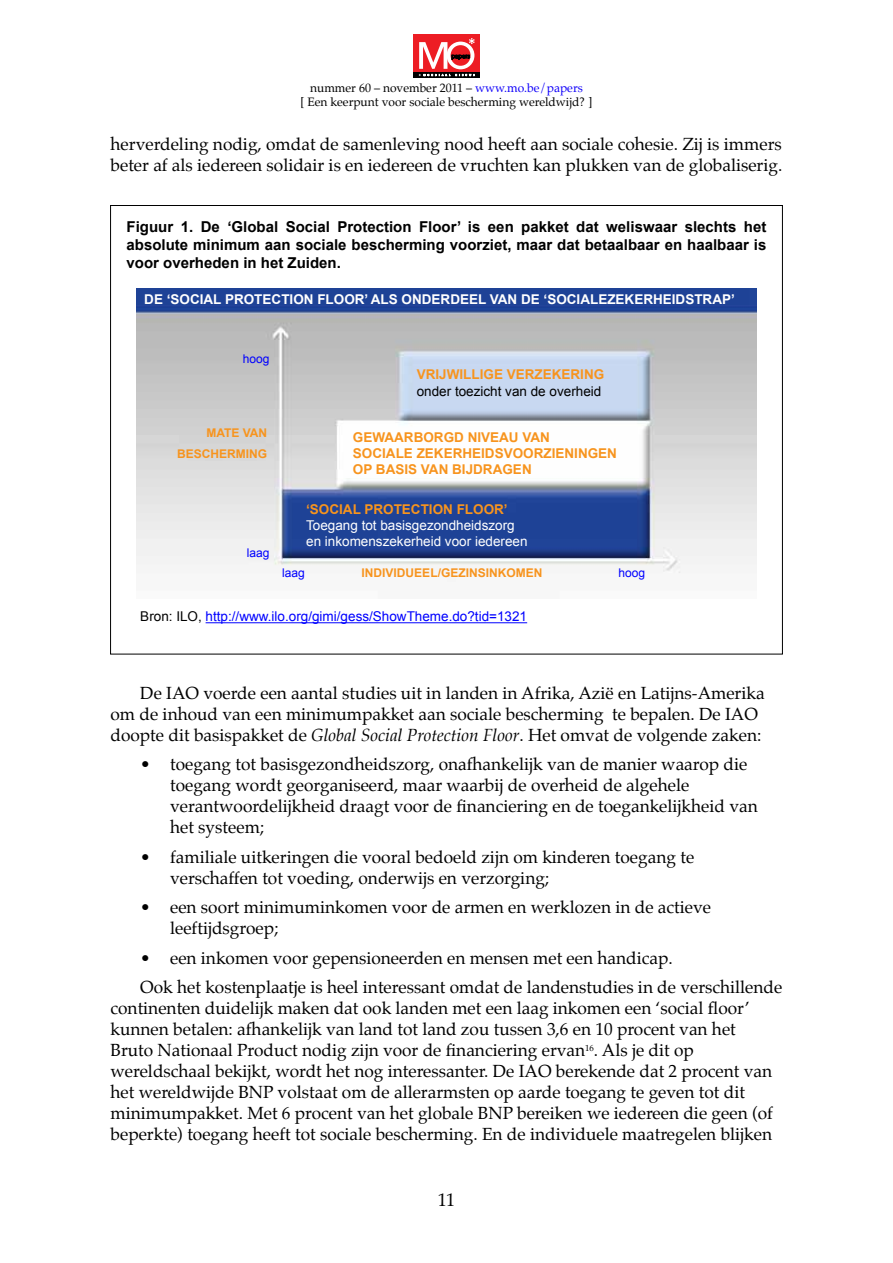
<style>
.page{position:relative;width:893px;height:1263px;background:#fff}
.page>*{position:absolute;margin:0;border:0;box-sizing:border-box;transform-origin:0 0}
.t1{font:18px "Palatino";color:#000}
.t2{font:17.25px/21px "Palatino";color:#000}
.t3{font:700 15px/18px "Arial";color:#000;text-align:justify}
.t4{font:700 13.5px/16.2px "Arial";color:#f7941e}
.t5{font:700 13.5px "Arial";color:#fff}
.t6{font:13.5px/16.2px "Arial";color:#fff}
.t7{font:13.5px "Arial";color:#00f}
.t8{font:13.5px "Arial";color:#000}
.t9{font:12px/14.4px "Palatino";color:#000;text-align:center}
.t10{font:700 12px/21px "Arial";color:#f7941e;text-align:right}
.t11{font:12px "Arial";color:#00f}
.s1{color:#1000fa}
.s2{color:#000}
.s3{font-style:italic}
</style>
<div class="page">
<div style="left:413px;top:34px;width:67px;height:44px;background:#ed1d24"></div>
<svg style="left:414px;top:72px;width:66px;height:6px"></svg>
<svg style="left:419px;top:38px;width:56px;height:38px"></svg>
<hr style="left:206px;top:622px;width:321px;height:1px;background:#00f">
<img style="left:136px;top:288px;width:621px;height:285px">
<p class="t9" style="left:300px;top:82px;width:294px">nummer 60 – november 2011 – <span class="s1">www.mo.be/papers<br></span>[ Een keerpunt voor sociale bescherming wereldwijd? ]</p>
<p class="t2" style="left:111px;top:135px;width:673px">herverdeling nodig, omdat de samenleving nood heeft aan sociale cohesie. Zij is immers beter af als iedereen solidair is en iedereen de vruchten kan plukken van de globaliserig.</p>
<p class="t3" style="left:127px;top:217px;width:641px">FIGUUR 1. DE ‘GLOBAL SOCIAL PROTECTION FLOOR’ IS EEN PAKKET DAT WELISWAAR SLECHTS HET ABSOLUTE MINIMUM AAN SOCIALE BESCHERMING VOORZIET, MAAR DAT BETAALBAAR EN HAALBAAR IS VOOR OVERHEDEN IN HET ZUIDEN.</p>
<p class="t5" style="left:144px;top:292px;width:592px">DE ‘SOCIAL PROTECTION FLOOR’ ALS ONDERDEEL VAN DE ‘SOCIALEZEKERHEIDSTRAP’</p>
<p class="t11" style="left:243px;top:352px;width:28px">hoog</p>
<p class="t10" style="left:177px;top:422px;width:91px">MATE VAN<br>BESCHERMING</p>
<p class="t11" style="left:247px;top:546px;width:24px">laag</p>
<p class="t4" style="left:417px;top:366px;width:187px">VRIJWI LLIG E VERZEKERING</p>
<p class="t8" style="left:417px;top:383px;width:186px">onder toezicht van de overheid</p>
<p class="t4" style="left:353px;top:429px;width:266px;text-indent:51px">RBO RGD NIVEAU VAN<br>SOCIALE ZEKERHEIDSVOORZIENINGEN<br>OP BASIS</p>
<p class="t4" style="left:353px;top:429px;width:31px">GEWAA</p>
<p class="t4" style="left:421px;top:461px;width:112px">VAN BIJDRAG EN</p>
<p class="t4" style="left:306px;top:501px;width:203px">‘SOCIAL PROTECTION FLOOR’</p>
<p class="t6" style="left:306px;top:517px;width:223px">Toegang tot basisgezondheidszorg en inkomenszekerheid voor iedereen</p>
<p class="t10" style="left:362px;top:562px;width:182px">INDIVIDUEEL/GEZINSINKOMEN</p>
<p class="t11" style="left:282px;top:566px;width:24px">laag</p>
<p class="t11" style="left:618px;top:566px;width:28px">hoog</p>
<p class="t7" style="left:140px;top:609px;width:388px"><span class="s2">Bron: ILO,</span> http://www.ilo.org/gimi/gess/ShowTheme.do?tid=1321</p>
<p class="t2" style="left:111px;top:684px;width:656px;text-indent:30px">De IAO voerde een aantal studies uit in landen in Afrika, Azië en Latijns-Amerika om de inhoud van een minimumpakket aan sociale bescherming te bepalen. De IAO doopte dit basispakket de <span class="s3">Global Social Protection Floor</span>. Het omvat de volgende zaken:</p>
<p class="t2" style="left:170px;top:755px;width:589px;text-indent:-30px">• toegang tot basisgezondheidszorg, onafhankelijk van de manier waarop die toegang wordt georganiseerd, maar waarbij de overheid de algehele verantwoordelijkheid draagt voor de financiering en de toegankelijkheid van het systeem;</p>
<p class="t2" style="left:170px;top:848px;width:526px;text-indent:-30px">• familiale uitkeringen die vooral bedoeld zijn om kinderen toegang te verschaffen tot voeding, onderwijs en verzorging;</p>
<p class="t2" style="left:170px;top:898px;width:543px;text-indent:-30px">• een soort minimuminkomen voor de armen en werklozen in de actieve leeftijdsgroep;</p>
<p class="t2" style="left:140px;top:945px;width:644px;line-height:29.5px">• een inkomen voor gepensioneerden en mensen met een handicap.<br>Ook het kostenplaatje is heel interessant omdat de landenstudies in de verschillende</p>
<p class="t2" style="left:111px;top:999px;width:664px">continenten duidelijk maken dat ook landen met een laag inkomen een ‘social floor’ kunnen betalen: afhankelijk van land tot land zou tussen 3,6 en 10 procent van het Bruto Nationaal Product nodig zijn voor de financiering ervan<sup>16</sup>. Als je dit op wereldschaal bekijkt, wordt het nog interessanter. De IAO berekende dat 2 procent van het wereldwijde BNP volstaat om de allerarmsten op aarde toegang te geven tot dit minimumpakket. Met 6 procent van het globale BNP bereiken we iedereen die geen (of beperkte) toegang heeft tot sociale bescherming. En de individuele maatregelen blijken</p>
<p class="t1" style="left:438px;top:1187px;width:19px">11</p>
</div>
